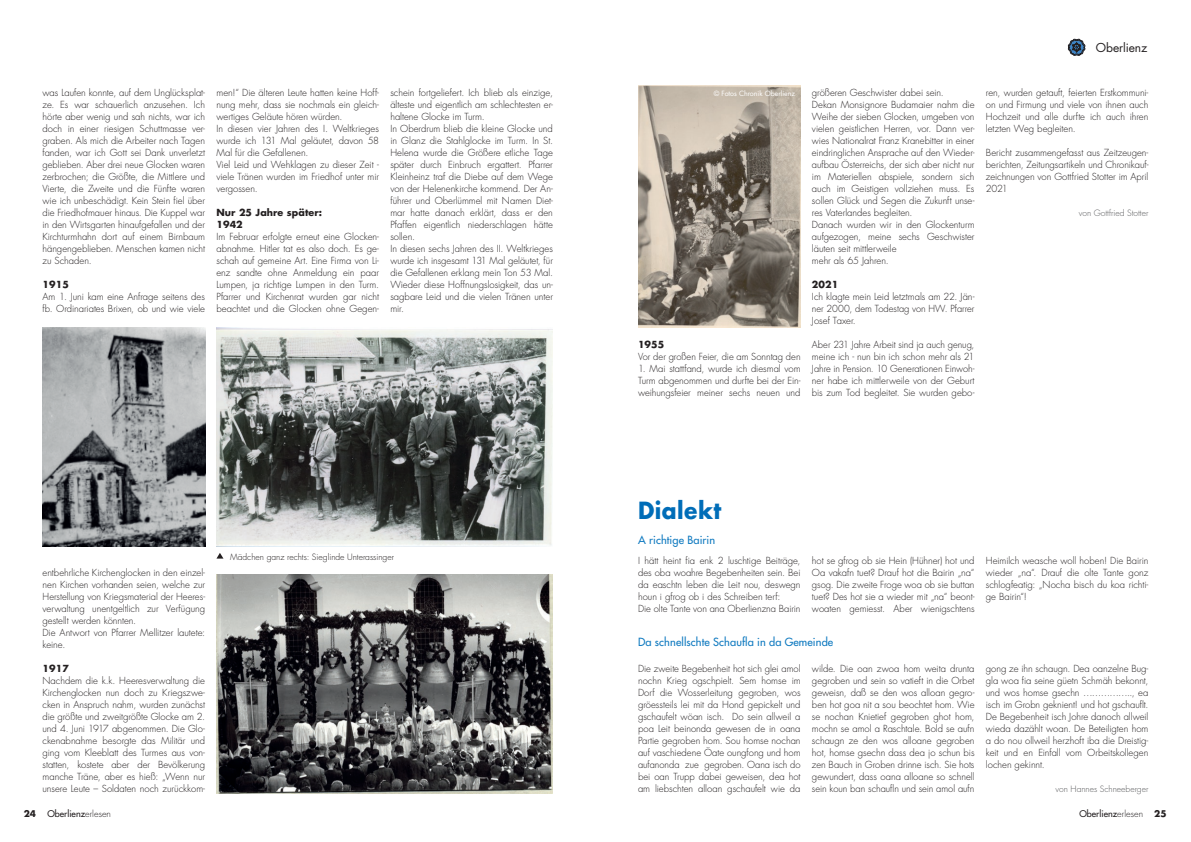
<style>
.page{position:relative;width:1191px;height:842px;background:#fff}
.page>*{position:absolute;margin:0;border:0;box-sizing:border-box;transform-origin:0 0}
.t1{font:700 23px "Futura LT Pro";letter-spacing:.02em;color:#006db8;scale:.95 1}
.t2{font:12px "Futura LT Pro";letter-spacing:-.005em;color:#231f20}
.t3{font:500 11px "Futura LT Pro";letter-spacing:.01em;color:#107ac0}
.t4{font:300 9.5px/12px "Futura LT Pro";color:#231f20;text-align:justify}
.t5{font:700 9.5px/12px "Futura LT Pro";letter-spacing:.01em;color:#231f20}
.t6{font:500 9px "Futura LT Pro";color:#231f20}
.t7{font:300 8.5px "Futura LT Pro";color:#57585a}
.t8{font:300 8.5px "Futura LT Pro";color:#231f20}
.t9{font:7px "Futura LT Pro";color:#fff}
.s1{font-weight:700}
.s2{font-weight:300}
</style>
<div class="page">
<img style="left:43px;top:328px;width:162px;height:218px">
<img style="left:216px;top:575px;width:337px;height:218px">
<img style="left:216px;top:328px;width:337px;height:218px">
<svg style="left:1067px;top:38px;width:18px;height:18px"></svg>
<img style="left:638px;top:85px;width:162px;height:243px">
<svg style="left:216px;top:553px;width:7px;height:6px"></svg>
<p class="t4" style="left:43px;top:87px;width:164px">was Laufen konnte, auf dem Unglücksplat&shy;ze. Es war schauerlich anzusehen. Ich hörte aber wenig und sah nichts, war ich doch in einer riesigen Schuttmasse ver&shy;graben. Als mich die Arbeiter nach Tagen fanden, war ich Gott sei Dank unverletzt geblieben. Aber drei neue Glocken waren zerbrochen; die Größte, die Mittlere und Vierte, die Zweite und die Fünfte waren wie ich unbeschädigt. Kein Stein fiel über die Friedhofmauer hinaus. Die Kuppel war in den Wirtsgarten hinaufgefallen und der Kirchturmhahn dort auf einem Birnbaum hängengeblieben. Menschen kamen nicht zu Schaden.</p>
<p class="t5" style="left:43px;top:278px;width:28px">1915</p>
<p class="t4" style="left:43px;top:291px;width:164px">Am 1. Juni kam eine Anfrage seitens des fb. Ordinariates Brixen, ob und wie viele</p>
<p class="t4" style="left:216px;top:87px;width:164px;text-align:left">men!“ Die älteren Leute hatten keine Hoff&shy;nung mehr, dass sie nochmals ein gleich&shy;wertiges Geläute hören würden.<br>In diesen vier Jahren des I. Weltkrieges wurde ich 131 Mal geläutet, davon 58<br>Mal für die Gefallenen.<br>Viel Leid und Wehklagen zu dieser Zeit - viele Tränen wurden im Friedhof unter mir vergossen.</p>
<p class="t5" style="left:216px;top:206px;width:107px">Nur 25 Jahre später:<br>1942</p>
<p class="t4" style="left:216px;top:231px;width:164px">Im Februar erfolgte erneut eine Glocken&shy;abnahme. Hitler tat es also doch. Es ge&shy;schah auf gemeine Art. Eine Firma von Li&shy;enz sandte ohne Anmeldung ein paar Lumpen, ja richtige Lumpen in den Turm.<br>Pfarrer und Kirchenrat wurden gar nicht beachtet und die Glocken ohne Gegen-</p>
<p class="t4" style="left:390px;top:87px;width:164px;text-align:left">schein fortgeliefert. Ich blieb als einzige, älteste und eigentlich am schlechtesten er&shy;haltene Glocke im Turm.<br>In Oberdrum blieb die kleine Glocke und in Glanz die Stahlglocke im Turm. In St.<br>Helena wurde die Größere etliche Tage später durch Einbruch ergattert. Pfarrer Kleinheinz traf die Diebe auf dem Wege von der Helenenkirche kommend. Der An&shy;führer und Oberlümmel mit Namen Diet&shy;mar hatte danach erklärt, dass er den Pfaffen eigentlich niederschlagen hätte sollen.<br>In diesen sechs Jahren des II. Weltkrieges wurde ich insgesamt 131 Mal geläutet, für die Gefallenen erklang mein Ton 53 Mal.<br>Wieder diese Hoffnungslosigkeit, das un&shy;sagbare Leid und die vielen Tränen unter mir.</p>
<p class="t4" style="left:43px;top:567px;width:164px;text-align:left">entbehrliche Kirchenglocken in den einzel&shy;nen Kirchen vorhanden seien, welche zur Herstellung von Kriegsmaterial der Heeres&shy;verwaltung unentgeltlich zur Verfügung gestellt werden könnten.<br>Die Antwort von Pfarrer Mellitzer lautete: keine.</p>
<p class="t5" style="left:43px;top:662px;width:28px">1917</p>
<p class="t4" style="left:43px;top:675px;width:164px">Nachdem die k.k. Heeresverwaltung die Kirchenglocken nun doch zu Kriegszwe&shy;cken in Anspruch nahm, wurden zunächst die größte und zweitgrößte Glocke am 2. und 4. Juni 1917 abgenommen. Die Glo&shy;ckenabnahme besorgte das Militär und ging vom Kleeblatt des Turmes aus von&shy;statten, kostete aber der Bevölkerung manche Träne, aber es hieß: „Wenn nur unsere Leute – Soldaten noch zurückkom-</p>
<p class="t8" style="left:230px;top:551px;width:165px">Mädchen ganz rechts: Sieglinde Unterassinger</p>
<p class="t2" style="left:1095px;top:40px;width:53px">Oberlienz</p>
<p class="t9" style="left:714px;top:89px;width:83px">© Fotos Chronik Oberlienz</p>
<p class="t5" style="left:638px;top:338px;width:28px">1955</p>
<p class="t4" style="left:638px;top:351px;width:164px">Vor der großen Feier, die am Sonntag den</p>
<p class="t4" style="left:638px;top:363px;width:164px">1. Mai stattfand, wurde ich diesmal vom Turm abgenommen und durfte bei der Ein&shy;weihungsfeier meiner sechs neuen und</p>
<p class="t4" style="left:812px;top:87px;width:164px;text-align:left">größeren Geschwister dabei sein.<br>Dekan Monsignore Budamaier nahm die Weihe der sieben Glocken, umgeben von vielen geistlichen Herren, vor. Dann ver&shy;wies Nationalrat Franz Kranebitter in einer eindringlichen Ansprache auf den Wieder&shy;aufbau Österreichs, der sich aber nicht nur im Materiellen abspiele, sondern sich auch im Geistigen vollziehen muss. Es sollen Glück und Segen die Zukunft unse&shy;res Vaterlandes begleiten.<br>Danach wurden wir in den Glockenturm aufgezogen, meine sechs Geschwister läuten seit mittlerweile<br>mehr als 65 Jahren.</p>
<p class="t5" style="left:812px;top:278px;width:28px">2021</p>
<p class="t4" style="left:812px;top:291px;width:164px">Ich klagte mein Leid letztmals am 22. Jän&shy;ner 2000, dem Todestag von HW. Pfarrer Josef Taxer.</p>
<p class="t4" style="left:812px;top:339px;width:164px">Aber 231 Jahre Arbeit sind ja auch genug, meine ich - nun bin ich schon mehr als 21<br>Jahre in Pension. 10 Generationen Einwoh&shy;ner habe ich mittlerweile von der Geburt bis zum Tod begleitet. Sie wurden gebo-</p>
<p class="t4" style="left:986px;top:87px;width:164px">ren, wurden getauft, feierten Erstkommuni&shy;on und Firmung und viele von ihnen auch Hochzeit und alle durfte ich auch ihren letzten Weg begleiten.</p>
<p class="t4" style="left:986px;top:147px;width:164px">Bericht zusammengefasst aus Zeitzeugen&shy;berichten, Zeitungsartikeln und Chronikauf&shy;zeichnungen von Gottfried Stotter im April 2021</p>
<p class="t7" style="left:1078px;top:207px;width:71px">von Gottfried Stotter</p>
<h1 class="t1" style="left:638px;top:492px;width:89px">Dialekt</h1>
<p class="t3" style="left:638px;top:532px;width:79px">A richtige Bairin</p>
<p class="t4" style="left:638px;top:555px;width:164px;text-align:left">I hätt heint fia enk 2 luschtige Beiträge, des oba woahre Begebenheiten sein. Bei da easchtn leben die Leit nou, deswegn houn i gfrog ob i des Schreiben terf:<br>Die olte Tante von ana Oberlienzna Bairin</p>
<p class="t4" style="left:812px;top:555px;width:164px">hot se gfrog ob sie Hein (Hühner) hot und Oa vakafn tuet? Drauf hot die Bairin „na“ gsog. Die zweite Froge woa ob sie buttan tuet? Des hot sie a wieder mit „na“ beont&shy;woaten gemiesst. Aber wienigschtens</p>
<p class="t4" style="left:986px;top:555px;width:164px">Heimilch weasche woll hoben! Die Bairin wieder „na“. Drauf die olte Tante gonz schlogfeatig: „Nocha bisch du koa richti&shy;ge Bairin“!</p>
<p class="t3" style="left:638px;top:634px;width:197px">Da schnellschte Schaufla in da Gemeinde</p>
<p class="t4" style="left:638px;top:663px;width:164px">Die zweite Begebenheit hot sich glei amol nochn Krieg ogschpielt. Sem homse im Dorf die Wosserleitung gegroben, wos gröessteils lei mit da Hond gepickelt und gschaufelt wöan isch. Do sein allweil a poa Leit beinonda gewesen de in oana Partie gegroben hom. Sou homse nochan auf vaschiedene Öate oungfong und hom aufanonda zue gegroben. Oana isch do bei oan Trupp dabei geweisen, dea hot am liebschten alloan gschaufelt wie da</p>
<p class="t4" style="left:812px;top:663px;width:164px">wilde. Die oan zwoa hom weita drunta gegroben und sein so vatieft in die Orbet geweisn, daß se den wos alloan gegro&shy;ben hot goa nit a sou beochtet hom. Wie se nochan Knietief gegroben ghot hom, mochn se amol a Raschtale. Bold se aufn schaugn ze den wos alloane gegroben hot, homse gsechn dass dea jo schun bis zen Bauch in Groben drinne isch. Sie hots gewundert, dass oana alloane so schnell sein koun ban schaufln und sein amol aufn</p>
<p class="t4" style="left:986px;top:663px;width:164px">gong ze ihn schaugn. Dea oanzelne Bug&shy;gla woa fia seine güetn Schmäh bekonnt, und wos homse gsechn …………….., ea isch im Grobn geknient! und hot gschauflt.<br>De Begebenheit isch Johre danoch allweil wieda dazählt woan. De Beteiligten hom a do nou ollweil herzhoft iba die Dreistig&shy;keit und en Einfall vom Orbeitskollegen lochen gekinnt.</p>
<p class="t7" style="left:1055px;top:783px;width:94px">von Hannes Schneeberger</p>
<p class="t6" style="left:24px;top:807px;width:89px"><span class="s1">24</span> Oberlienz<span class="s2">erlesen</span></p>
<p class="t6" style="left:1079px;top:807px;width:89px">Oberlienz<span class="s2">erlesen</span> <span class="s1">25</span></p>
</div>
